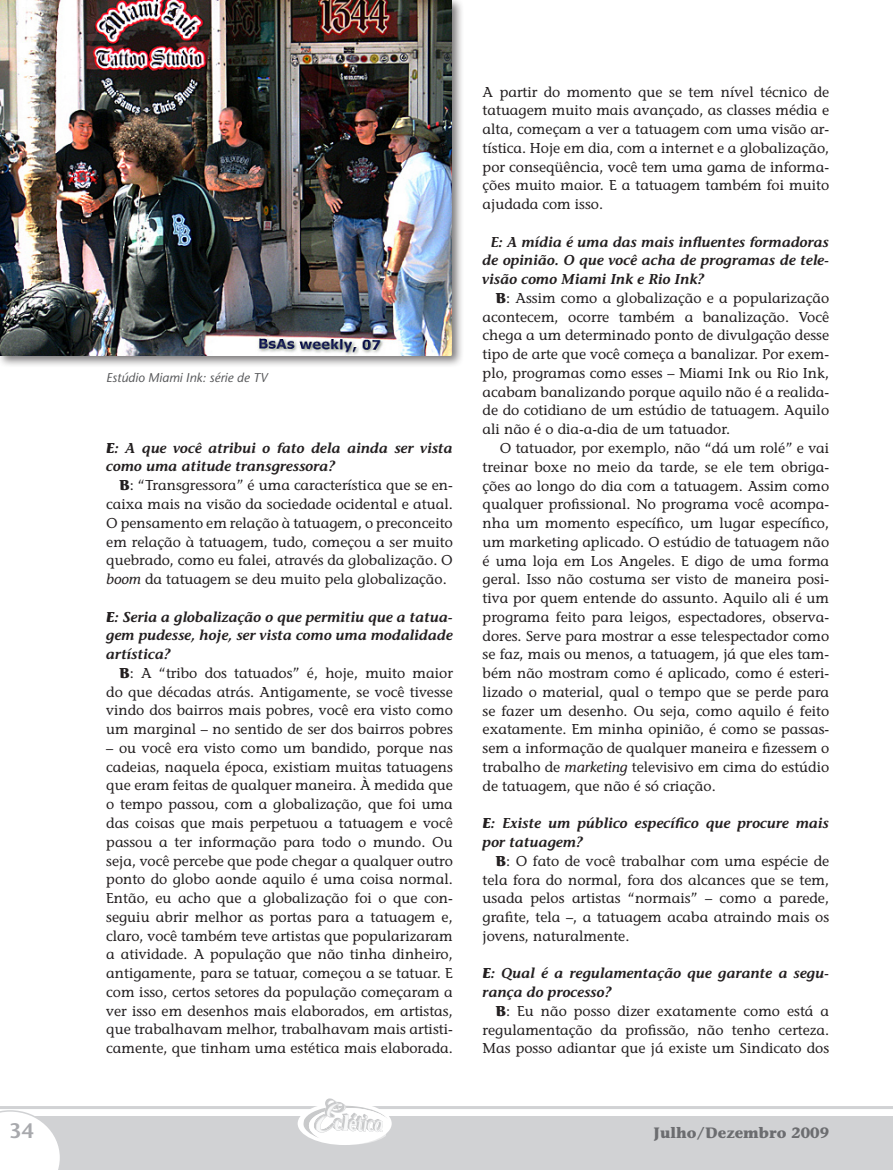
<style>
.page{position:relative;width:893px;height:1170px;background:#fff}
.page>*{position:absolute;margin:0;border:0;box-sizing:border-box;transform-origin:0 0}
.t1{font:600 21px "Stone Sans";color:#a8a9ad}
.t2{font:700 15px "Stone Informal";color:#6c6d70}
.t3{font:14.25px/18.8px "Stone Informal";color:#231f20;text-align:justify}
.t4{font:italic 600 14.25px/18.8px "Stone Informal";color:#231f20}
.t5{font:italic 12.75px "Stone Sans";color:#57585a}
.s1{font-weight:700}
.s2{font-style:italic}
</style>
<div class="page">
<div style="left:26px;top:1115px;width:867px;height:54px;background:#d1d2d4"></div>
<svg style="left:0;top:1110px;width:61px;height:59px"></svg>
<hr style="left:0;top:1105px;width:893px;height:3px;background:#d1d2d4">
<svg style="left:301px;top:1105px;width:89px;height:40px"></svg>
<img style="left:322px;top:1098px;width:24px;height:20px">
<div style="left:0;top:0;width:464px;height:368px;background:#231f20;opacity:.6"></div>
<img style="left:0;top:0;width:452px;height:355px">
<p class="t5" style="left:106px;top:369px;width:163px">Estúdio Miami Ink: série de TV</p>
<p class="t4" style="left:106px;top:438px;width:348px"><span class="s1">E</span>: A que você atribui o fato dela ainda ser vista como uma atitude transgressora?</p>
<p class="t3" style="left:106px;top:475px;width:348px;text-indent:13px"><span class="s1">B</span>: “Transgressora” é uma característica que se en&shy;caixa mais na visão da sociedade ocidental e atual.<br>O pensamento em relação à tatuagem, o preconceito em relação à tatuagem, tudo, começou a ser muito quebrado, como eu falei, através da globalização. O <span class="s2">boom</span> da tatuagem se deu muito pela globalização.</p>
<p class="t4" style="left:106px;top:607px;width:348px;text-align:justify"><span class="s1">E</span>: Seria a globalização o que permitiu que a tatua&shy;gem pudesse, hoje, ser vista como uma modalidade artística?</p>
<p class="t3" style="left:106px;top:663px;width:348px;text-indent:13px"><span class="s1">B</span>: A “tribo dos tatuados” é, hoje, muito maior do que décadas atrás. Antigamente, se você tivesse vindo dos bairros mais pobres, você era visto como um marginal – no sentido de ser dos bairros pobres</p>
<p class="t3" style="left:106px;top:738px;width:348px">– ou você era visto como um bandido, porque nas cadeias, naquela época, existiam muitas tatuagens que eram feitas de qualquer maneira. À medida que o tempo passou, com a globalização, que foi uma das coisas que mais perpetuou a tatuagem e você passou a ter informação para todo o mundo. Ou seja, você percebe que pode chegar a qualquer outro ponto do globo aonde aquilo é uma coisa normal.<br>Então, eu acho que a globalização foi o que con&shy;seguiu abrir melhor as portas para a tatuagem e, claro, você também teve artistas que popularizaram a atividade. A população que não tinha dinheiro, antigamente, para se tatuar, começou a se tatuar. E com isso, certos setores da população começaram a ver isso em desenhos mais elaborados, em artistas, que trabalhavam melhor, trabalhavam mais artisti&shy;camente, que tinham uma estética mais elaborada.</p>
<p class="t3" style="left:483px;top:82px;width:348px">A partir do momento que se tem nível técnico de tatuagem muito mais avançado, as classes média e alta, começam a ver a tatuagem com uma visão ar&shy;tística. Hoje em dia, com a internet e a globalização, por conseqüência, você tem uma gama de informa&shy;ções muito maior. E a tatuagem também foi muito ajudada com isso.</p>
<p class="t4" style="left:483px;top:232px;width:348px;text-align:justify;text-indent:8px">E: A mídia é uma das mais influentes formadoras de opinião. O que você acha de programas de tele&shy;visão como Miami Ink e Rio Ink?</p>
<p class="t3" style="left:483px;top:288px;width:348px;text-indent:13px"><span class="s1">B</span>: Assim como a globalização e a popularização acontecem, ocorre também a banalização. Você chega a um determinado ponto de divulgação desse tipo de arte que você começa a banalizar. Por exem&shy;plo, programas como esses – Miami Ink ou Rio Ink, acabam banalizando porque aquilo não é a realida&shy;de do cotidiano de um estúdio de tatuagem. Aquilo ali não é o dia-a-dia de um tatuador.</p>
<p class="t3" style="left:483px;top:438px;width:348px;text-indent:17px">O tatuador, por exemplo, não “dá um rolé” e vai treinar boxe no meio da tarde, se ele tem obriga&shy;ções ao longo do dia com a tatuagem. Assim como qualquer profissional. No programa você acompa&shy;nha um momento específico, um lugar específico, um marketing aplicado. O estúdio de tatuagem não é uma loja em Los Angeles. E digo de uma forma geral. Isso não costuma ser visto de maneira posi&shy;tiva por quem entende do assunto. Aquilo ali é um programa feito para leigos, espectadores, observa&shy;dores. Serve para mostrar a esse telespectador como se faz, mais ou menos, a tatuagem, já que eles tam&shy;bém não mostram como é aplicado, como é esteri&shy;lizado o material, qual o tempo que se perde para se fazer um desenho. Ou seja, como aquilo é feito exatamente. Em minha opinião, é como se passas&shy;sem a informação de qualquer maneira e fizessem o trabalho de <span class="s2">marketing</span> televisivo em cima do estúdio de tatuagem, que não é só criação.</p>
<p class="t4" style="left:483px;top:813px;width:348px"><span class="s1">E</span>: Existe um público específico que procure mais por tatuagem?</p>
<p class="t3" style="left:483px;top:851px;width:348px;text-indent:13px"><span class="s1">B</span>: O fato de você trabalhar com uma espécie de tela fora do normal, fora dos alcances que se tem, usada pelos artistas “normais” – como a parede, grafite, tela –, a tatuagem acaba atraindo mais os jovens, naturalmente.</p>
<p class="t4" style="left:483px;top:963px;width:348px"><span class="s1">E</span>: Qual é a regulamentação que garante a segu&shy;rança do processo?</p>
<p class="t3" style="left:483px;top:1001px;width:348px;text-indent:13px"><span class="s1">B</span>: Eu não posso dizer exatamente como está a regulamentação da profissão, não tenho certeza.<br>Mas posso adiantar que já existe um Sindicato dos</p>
<h1 class="t1" style="left:9px;top:1117px;width:26px">34</h1>
<p class="t2" style="left:654px;top:1122px;width:177px">Julho/Dezembro 2009</p>
</div>
